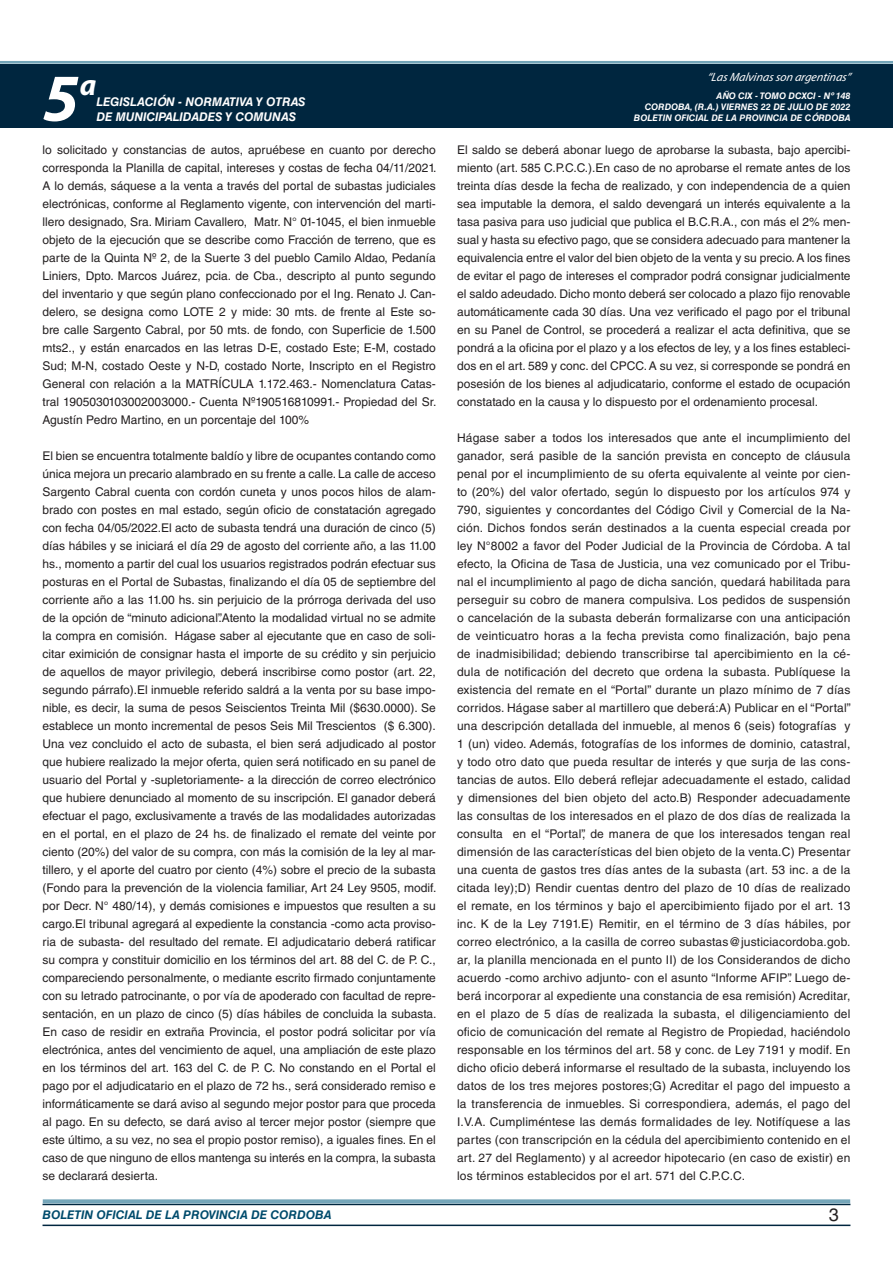
<style>
.page{position:relative;width:893px;height:1263px;background:#fff}
.page>*{position:absolute;margin:0;border:0;box-sizing:border-box;transform-origin:0 0}
.t1{font:italic 700 67.5px "Myriad Pro";color:#fff}
.t2{font:italic 700 30px "Myriad Pro";color:#fff}
.t3{font:18px "Helvetica LT Std";color:#231f20}
.TEXTO_BASE{font:12px/18px "Helvetica LT Std";color:#231f20;text-align:justify}
.t4{font:italic 700 12px "Helvetica LT Std";color:#fff}
.t5{font:italic 700 12px "Helvetica LT Std";color:#004b6c}
.t6{font:italic 12px "Myriad Pro";color:#fff}
.t7{font:italic 700 9px/10.8px "Helvetica LT Std";color:#fff;text-align:right}
</style>
<div class="page">
<div style="left:0;top:61px;width:893px;height:6px;background:#fff;opacity:.75"></div>
<div style="left:0;top:64px;width:893px;height:64px;background:#00263f"></div>
<hr style="left:43px;top:1224px;width:807px;height:2px;background:#00263f">
<div style="left:42px;top:1198px;width:809px;height:8px;background:#fff;opacity:.75"></div>
<h1 class="t1" style="left:43px;top:54px;width:38px">5</h1>
<h2 class="t2" style="left:80px;top:66px;width:18px">a</h2>
<p class="t4" style="left:96px;top:95px;width:211px">LEGISLACIÓN - NORMATIVA Y OTRAS</p>
<p class="t4" style="left:96px;top:109px;width:201px">DE MUNICIPALIDADES Y COMUNAS</p>
<p class="TEXTO_BASE" style="left:43px;top:141px;width:396px">lo solicitado y constancias de autos, apruébese en cuanto por derecho corresponda la Planilla de capital, intereses y costas de fecha 04/11/2021.<br>A lo demás, sáquese a la venta a través del portal de subastas judiciales electrónicas, conforme al Reglamento vigente, con intervención del marti&shy;llero designado, Sra. Miriam Cavallero, Matr. N° 01-1045, el bien inmueble objeto de la ejecución que se describe como Fracción de terreno, que es parte de la Quinta Nº 2, de la Suerte 3 del pueblo Camilo Aldao, Pedanía Liniers, Dpto. Marcos Juárez, pcia. de Cba., descripto al punto segundo del inventario y que según plano confeccionado por el Ing. Renato J. Can&shy;delero, se designa como LOTE 2 y mide: 30 mts. de frente al Este so&shy;bre calle Sargento Cabral, por 50 mts. de fondo, con Superficie de 1.500 mts2., y están enarcados en las letras D-E, costado Este; E-M, costado Sud; M-N, costado Oeste y N-D, costado Norte, Inscripto en el Registro General con relación a la MATRÍCULA 1.172.463.- Nomenclatura Catas&shy;tral 1905030103002003000.- Cuenta Nº190516810991.- Propiedad del Sr.<br>Agustín Pedro Martino, en un porcentaje del 100%</p>
<p class="TEXTO_BASE" style="left:43px;top:447px;width:396px">El bien se encuentra totalmente baldío y libre de ocupantes contando como única mejora un precario alambrado en su frente a calle. La calle de acceso Sargento Cabral cuenta con cordón cuneta y unos pocos hilos de alam&shy;brado con postes en mal estado, según oficio de constatación agregado con fecha 04/05/2022.El acto de subasta tendrá una duración de cinco (5) días hábiles y se iniciará el día 29 de agosto del corriente año, a las 11.00 hs., momento a partir del cual los usuarios registrados podrán efectuar sus posturas en el Portal de Subastas, finalizando el día 05 de septiembre del corriente año a las 11.00 hs. sin perjuicio de la prórroga derivada del uso de la opción de “minuto adicional”.Atento la modalidad virtual no se admite la compra en comisión. Hágase saber al ejecutante que en caso de soli&shy;citar eximición de consignar hasta el importe de su crédito y sin perjuicio de aquellos de mayor privilegio, deberá inscribirse como postor (art. 22, segundo párrafo).El inmueble referido saldrá a la venta por su base impo&shy;nible, es decir, la suma de pesos Seiscientos Treinta Mil ($630.0000). Se establece un monto incremental de pesos Seis Mil Trescientos ($ 6.300).<br>Una vez concluido el acto de subasta, el bien será adjudicado al postor que hubiere realizado la mejor oferta, quien será notificado en su panel de usuario del Portal y -supletoriamente- a la dirección de correo electrónico que hubiere denunciado al momento de su inscripción. El ganador deberá efectuar el pago, exclusivamente a través de las modalidades autorizadas en el portal, en el plazo de 24 hs. de finalizado el remate del veinte por ciento (20%) del valor de su compra, con más la comisión de la ley al mar&shy;tillero, y el aporte del cuatro por ciento (4%) sobre el precio de la subasta (Fondo para la prevención de la violencia familiar, Art 24 Ley 9505, modif. por Decr. N° 480/14), y demás comisiones e impuestos que resulten a su cargo.El tribunal agregará al expediente la constancia -como acta proviso&shy;ria de subasta- del resultado del remate. El adjudicatario deberá ratificar su compra y constituir domicilio en los términos del art. 88 del C. de P. C., compareciendo personalmente, o mediante escrito firmado conjuntamente con su letrado patrocinante, o por vía de apoderado con facultad de repre&shy;sentación, en un plazo de cinco (5) días hábiles de concluida la subasta.<br>En caso de residir en extraña Provincia, el postor podrá solicitar por vía electrónica, antes del vencimiento de aquel, una ampliación de este plazo en los términos del art. 163 del C. de P. C. No constando en el Portal el pago por el adjudicatario en el plazo de 72 hs., será considerado remiso e informáticamente se dará aviso al segundo mejor postor para que proceda al pago. En su defecto, se dará aviso al tercer mejor postor (siempre que este último, a su vez, no sea el propio postor remiso), a iguales fines. En el caso de que ninguno de ellos mantenga su interés en la compra, la subasta se declarará desierta.</p>
<p class="t6" style="left:707px;top:70px;width:145px">“LasMalvinasson argentinas”</p>
<p class="t7" style="left:634px;top:91px;width:218px">AÑO CIX - TOMO DCXCI - Nº 148<br>CORDOBA, (R.A.) VIERNES 22 DE JULIO DE 2022<br>BOLETIN OFICIAL DE LA PROVINCIA DE CÓRDOBA</p>
<p class="TEXTO_BASE" style="left:457px;top:141px;width:395px">El saldo se deberá abonar luego de aprobarse la subasta, bajo apercibi&shy;miento (art. 585 C.P.C.C.).En caso de no aprobarse el remate antes de los treinta días desde la fecha de realizado, y con independencia de a quien sea imputable la demora, el saldo devengará un interés equivalente a la tasa pasiva para uso judicial que publica el B.C.R.A., con más el 2% men&shy;sual y hasta su efectivo pago, que se considera adecuado para mantener la equivalencia entre el valor del bien objeto de la venta y su precio. A los fines de evitar el pago de intereses el comprador podrá consignar judicialmente el saldo adeudado. Dicho monto deberá ser colocado a plazo fijo renovable automáticamente cada 30 días. Una vez verificado el pago por el tribunal en su Panel de Control, se procederá a realizar el acta definitiva, que se pondrá a la oficina por el plazo y a los efectos de ley, y a los fines estableci&shy;dos en el art. 589 y conc. del CPCC. A su vez, si corresponde se pondrá en posesión de los bienes al adjudicatario, conforme el estado de ocupación constatado en la causa y lo dispuesto por el ordenamiento procesal.</p>
<p class="TEXTO_BASE" style="left:457px;top:429px;width:395px">Hágase saber a todos los interesados que ante el incumplimiento del ganador, será pasible de la sanción prevista en concepto de cláusula penal por el incumplimiento de su oferta equivalente al veinte por cien&shy;to (20%) del valor ofertado, según lo dispuesto por los artículos 974 y 790, siguientes y concordantes del Código Civil y Comercial de la Na&shy;ción. Dichos fondos serán destinados a la cuenta especial creada por ley N°8002 a favor del Poder Judicial de la Provincia de Córdoba. A tal efecto, la Oficina de Tasa de Justicia, una vez comunicado por el Tribu&shy;nal el incumplimiento al pago de dicha sanción, quedará habilitada para perseguir su cobro de manera compulsiva. Los pedidos de suspensión o cancelación de la subasta deberán formalizarse con una anticipación de veinticuatro horas a la fecha prevista como finalización, bajo pena de inadmisibilidad; debiendo transcribirse tal apercibimiento en la cé&shy;dula de notificación del decreto que ordena la subasta. Publíquese la existencia del remate en el “Portal” durante un plazo mínimo de 7 días corridos. Hágase saber al martillero que deberá:A) Publicar en el “Portal” una descripción detallada del inmueble, al menos 6 (seis) fotografías y 1 (un) video. Además, fotografías de los informes de dominio, catastral, y todo otro dato que pueda resultar de interés y que surja de las cons&shy;tancias de autos. Ello deberá reflejar adecuadamente el estado, calidad y dimensiones del bien objeto del acto.B) Responder adecuadamente las consultas de los interesados en el plazo de dos días de realizada la consulta en el “Portal”, de manera de que los interesados tengan real dimensión de las características del bien objeto de la venta.C) Presentar una cuenta de gastos tres días antes de la subasta (art. 53 inc. a de la citada ley);D) Rendir cuentas dentro del plazo de 10 días de realizado el remate, en los términos y bajo el apercibimiento fijado por el art. 13 inc. K de la Ley 7191.E) Remitir, en el término de 3 días hábiles, por correo electrónico, a la casilla de correo subastas@justiciacordoba.gob. ar, la planilla mencionada en el punto II) de los Considerandos de dicho acuerdo -como archivo adjunto- con el asunto “Informe AFIP”. Luego de&shy;berá incorporar al expediente una constancia de esa remisión) Acreditar, en el plazo de 5 días de realizada la subasta, el diligenciamiento del oficio de comunicación del remate al Registro de Propiedad, haciéndolo responsable en los términos del art. 58 y conc. de Ley 7191 y modif. En dicho oficio deberá informarse el resultado de la subasta, incluyendo los datos de los tres mejores postores;G) Acreditar el pago del impuesto a la transferencia de inmuebles. Si correspondiera, además, el pago del I.V.A. Cumpliméntese las demás formalidades de ley. Notifíquese a las partes (con transcripción en la cédula del apercibimiento contenido en el art. 27 del Reglamento) y al acreedor hipotecario (en caso de existir) en los términos establecidos por el art. 571 del C.P.C.C.</p>
<p class="t5" style="left:43px;top:1208px;width:290px">BOLETIN OFICIAL DE LA PROVINCIA DE CORDOBA</p>
<h3 class="t3" style="left:829px;top:1204px;width:12px">3</h3>
</div>
